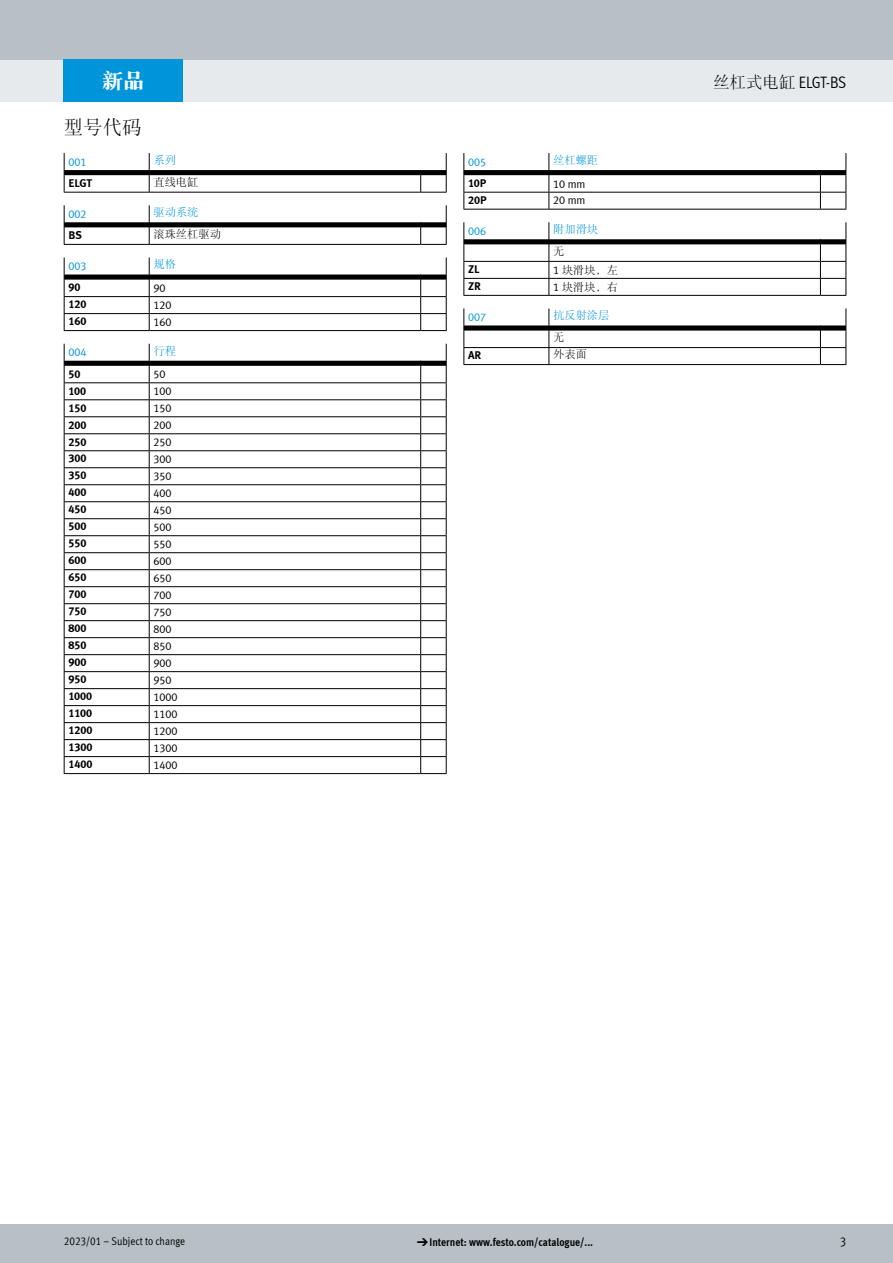
<style>
.page{position:relative;width:893px;height:1263px;background:#fff}
.page>*{position:absolute;margin:0;border:0;box-sizing:border-box;transform-origin:0 0}
.t1{font:21px "DF Song GB W9";color:#fff}
.t2{font:19.5px "DF Song GB W3";color:#000}
.t3{font:16.5px "Meta Cond LF";letter-spacing:-.035em;color:#000}
.t4{font:12.75px "Meta Cond LF";color:#000}
.t5{font:700 11.25px "Meta Plus LF";color:#000}
.t6{font:11.25px "Meta Plus LF";color:#000}
.t7{font:700 11.25px "Meta Cond LF";color:#000}
.t8{font:11.25px "DF Song GB W3";color:#000}
.t9{font:11.25px "Meta Cond LF";color:#000}
.t10{font:11.25px "DF Song GB W3";color:#0095db}
.t11{font:11.25px "Meta Plus LF";color:#0095db}
.s1{font-family:"Meta Plus LF"}
.s2{font-family:"DF Song GB W3"}
.s3{font-family:"Meto Pict 182";font-weight:400}
</style>
<div class="page">
<div style="left:0;top:1225px;width:893px;height:38px;background:#b6c0c5"></div>
<div style="left:0;top:60px;width:893px;height:42px;background:#e7eaec"></div>
<div style="left:0;top:0;width:893px;height:60px;background:#b6c0c5"></div>
<div style="left:64px;top:60px;width:119px;height:42px;background:#0095db"></div>
<svg style="left:64px;top:153px;width:383px;height:40px"></svg>
<svg style="left:64px;top:205px;width:383px;height:40px"></svg>
<svg style="left:64px;top:257px;width:383px;height:74px"></svg>
<svg style="left:64px;top:344px;width:383px;height:430px"></svg>
<svg style="left:463px;top:153px;width:384px;height:57px"></svg>
<svg style="left:463px;top:222px;width:384px;height:74px"></svg>
<svg style="left:463px;top:308px;width:384px;height:57px"></svg>
<h1 class="t1" style="left:102px;top:69px;width:43px">新品</h1>
<h2 class="t2" style="left:64px;top:117px;width:79px">型号代码</h2>
<p class="t11" style="left:68px;top:155px;width:20px">001</p>
<p class="t10" style="left:153px;top:154px;width:24px">系列</p>
<p class="t5" style="left:68px;top:176px;width:26px">ELGT</p>
<p class="t8" style="left:153px;top:175px;width:47px">直线电缸</p>
<p class="t11" style="left:68px;top:207px;width:20px">002</p>
<p class="t10" style="left:153px;top:206px;width:47px">驱动系统</p>
<p class="t5" style="left:68px;top:228px;width:15px">BS</p>
<p class="t8" style="left:153px;top:228px;width:69px">滚珠丝杠驱动</p>
<p class="t11" style="left:68px;top:260px;width:20px">003</p>
<p class="t10" style="left:153px;top:258px;width:24px">规格</p>
<p class="t5" style="left:68px;top:280px;width:14px">90</p>
<p class="t6" style="left:153px;top:281px;width:14px">90</p>
<p class="t5" style="left:68px;top:297px;width:19px">120</p>
<p class="t6" style="left:153px;top:298px;width:20px">120</p>
<p class="t5" style="left:68px;top:314px;width:20px">160</p>
<p class="t6" style="left:153px;top:315px;width:20px">160</p>
<p class="t11" style="left:68px;top:346px;width:20px">004</p>
<p class="t10" style="left:153px;top:344px;width:24px">行程</p>
<p class="t5" style="left:68px;top:367px;width:14px">50</p>
<p class="t6" style="left:153px;top:367px;width:14px">50</p>
<p class="t5" style="left:68px;top:383px;width:19px">100</p>
<p class="t6" style="left:153px;top:384px;width:20px">100</p>
<p class="t5" style="left:68px;top:400px;width:20px">150</p>
<p class="t6" style="left:153px;top:401px;width:20px">150</p>
<p class="t5" style="left:68px;top:417px;width:20px">200</p>
<p class="t6" style="left:153px;top:418px;width:20px">200</p>
<p class="t5" style="left:68px;top:434px;width:20px">250</p>
<p class="t6" style="left:153px;top:435px;width:20px">250</p>
<p class="t5" style="left:68px;top:451px;width:20px">300</p>
<p class="t6" style="left:153px;top:452px;width:20px">300</p>
<p class="t5" style="left:68px;top:468px;width:20px">350</p>
<p class="t6" style="left:153px;top:469px;width:20px">350</p>
<p class="t5" style="left:68px;top:485px;width:20px">400</p>
<p class="t6" style="left:153px;top:486px;width:20px">400</p>
<p class="t5" style="left:68px;top:502px;width:20px">450</p>
<p class="t6" style="left:153px;top:503px;width:20px">450</p>
<p class="t5" style="left:68px;top:519px;width:20px">500</p>
<p class="t6" style="left:153px;top:520px;width:20px">500</p>
<p class="t5" style="left:68px;top:536px;width:20px">550</p>
<p class="t6" style="left:153px;top:537px;width:20px">550</p>
<p class="t5" style="left:68px;top:553px;width:20px">600</p>
<p class="t6" style="left:153px;top:554px;width:20px">600</p>
<p class="t5" style="left:68px;top:570px;width:20px">650</p>
<p class="t6" style="left:153px;top:571px;width:20px">650</p>
<p class="t5" style="left:68px;top:587px;width:19px">700</p>
<p class="t6" style="left:153px;top:588px;width:20px">700</p>
<p class="t5" style="left:68px;top:604px;width:20px">750</p>
<p class="t6" style="left:153px;top:605px;width:20px">750</p>
<p class="t5" style="left:68px;top:621px;width:20px">800</p>
<p class="t6" style="left:153px;top:622px;width:20px">800</p>
<p class="t5" style="left:68px;top:638px;width:20px">850</p>
<p class="t6" style="left:153px;top:639px;width:20px">850</p>
<p class="t5" style="left:68px;top:655px;width:20px">900</p>
<p class="t6" style="left:153px;top:656px;width:20px">900</p>
<p class="t5" style="left:68px;top:672px;width:19px">950</p>
<p class="t6" style="left:153px;top:673px;width:20px">950</p>
<p class="t5" style="left:68px;top:689px;width:25px">1000</p>
<p class="t6" style="left:153px;top:690px;width:26px">1000</p>
<p class="t5" style="left:68px;top:706px;width:25px">1100</p>
<p class="t6" style="left:153px;top:707px;width:26px">1100</p>
<p class="t5" style="left:68px;top:723px;width:25px">1200</p>
<p class="t6" style="left:153px;top:724px;width:26px">1200</p>
<p class="t5" style="left:68px;top:740px;width:25px">1300</p>
<p class="t6" style="left:153px;top:741px;width:26px">1300</p>
<p class="t5" style="left:68px;top:757px;width:26px">1400</p>
<p class="t6" style="left:153px;top:758px;width:26px">1400</p>
<p class="t11" style="left:468px;top:155px;width:20px">005</p>
<p class="t10" style="left:553px;top:154px;width:46px">丝杠螺距</p>
<p class="t5" style="left:468px;top:176px;width:20px">10P</p>
<p class="t6" style="left:553px;top:177px;width:34px">10 mm</p>
<p class="t5" style="left:468px;top:193px;width:20px">20P</p>
<p class="t6" style="left:553px;top:194px;width:34px">20 mm</p>
<p class="t11" style="left:468px;top:224px;width:20px">006</p>
<p class="t10" style="left:553px;top:223px;width:46px">附加滑块</p>
<p class="t8" style="left:553px;top:245px;width:13px">无</p>
<p class="t5" style="left:468px;top:262px;width:13px">ZL</p>
<p class="t8" style="left:553px;top:264px;width:66px"><span class="s1">1</span> 块滑块，左</p>
<p class="t5" style="left:468px;top:279px;width:14px">ZR</p>
<p class="t8" style="left:553px;top:281px;width:66px"><span class="s1">1</span> 块滑块，右</p>
<p class="t11" style="left:468px;top:311px;width:20px">007</p>
<p class="t10" style="left:553px;top:309px;width:58px">抗反射涂层</p>
<p class="t8" style="left:553px;top:331px;width:13px">无</p>
<p class="t5" style="left:468px;top:348px;width:15px">AR</p>
<p class="t8" style="left:553px;top:348px;width:35px">外表面</p>
<h3 class="t3" style="left:713px;top:72px;width:135px"><span class="s2">丝杠式电缸</span> ELGT-BS</h3>
<p class="t9" style="left:64px;top:1234px;width:123px">2023/01 – Subject to change</p>
<p class="t7" style="left:417px;top:1235px;width:178px"><span class="s3">d</span>Internet: www.festo.com/catalogue/...</p>
<p class="t4" style="left:840px;top:1234px;width:8px">3</p>
</div>
